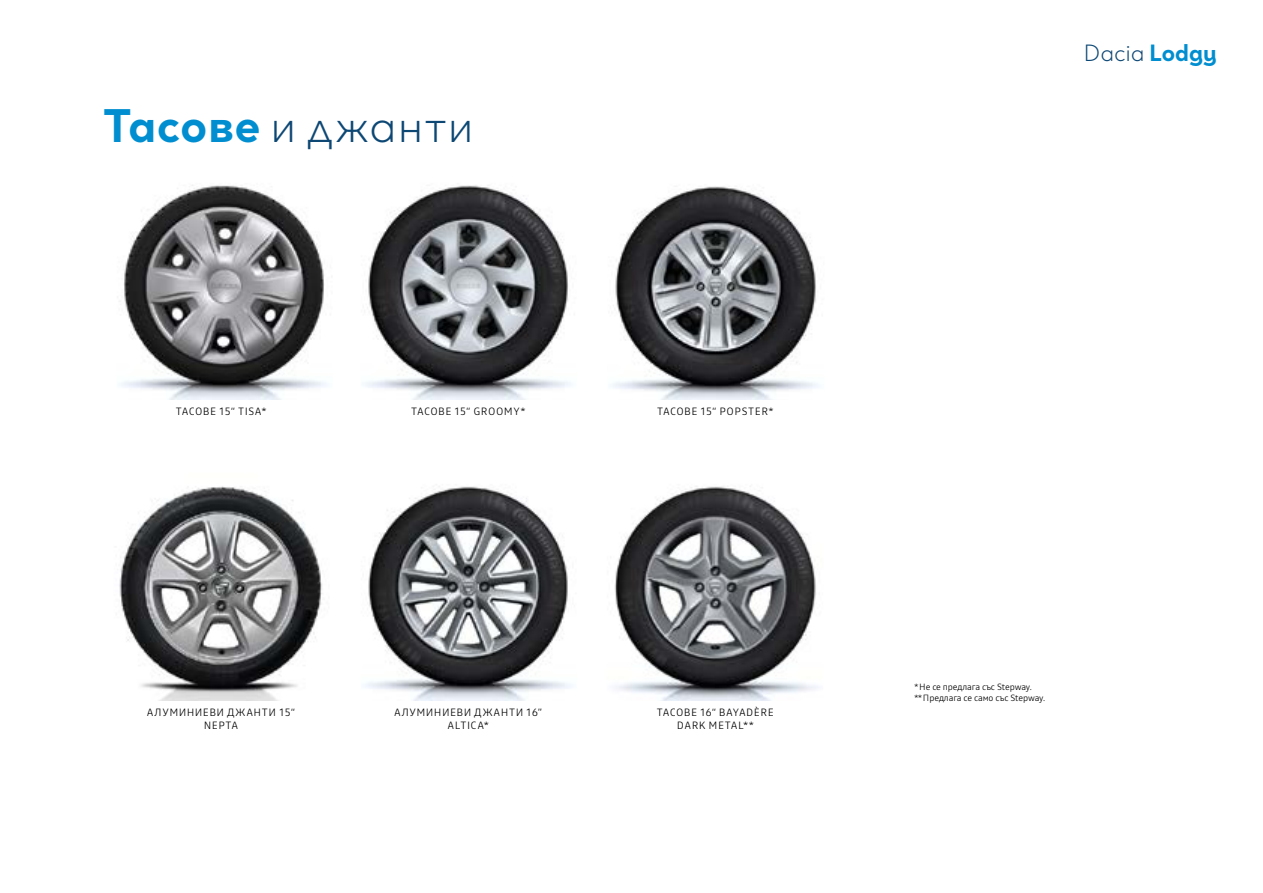
<style>
.page{position:relative;width:1263px;height:893px;background:#fff}
.page>*{position:absolute;margin:0;border:0;box-sizing:border-box;transform-origin:0 0}
.t1{font:300 48px "Dacia Spirit";letter-spacing:.015em;color:#0d4774}
.t2{font:300 24px "Dacia Spirit";letter-spacing:-.005em;color:#0d4774}
.t3{font:300 10.5px/12.6px "Read";letter-spacing:.04em;color:#000;text-align:center}
.t4{font:300 9px/10.5px "Read";letter-spacing:-.01em;color:#000}
.s1{font-weight:700;color:#008ed0}
</style>
<div class="page">
<img style="left:612px;top:186px;width:206px;height:214px">
<img style="left:363px;top:185px;width:208px;height:214px">
<img style="left:121px;top:185px;width:206px;height:214px">
<img style="left:365px;top:486px;width:206px;height:214px">
<img style="left:614px;top:486px;width:204px;height:215px">
<img style="left:119px;top:486px;width:203px;height:215px">
<h1 class="t1" style="left:104px;top:97px;width:372px"><span class="s1">Тасове</span> и джанти</h1>
<p class="t3" style="left:176px;top:405px;width:92px">ТАСОВЕ 15“ TISA*</p>
<p class="t3" style="left:411px;top:405px;width:116px">ТАСОВЕ 15“ GROOMY*</p>
<p class="t3" style="left:657px;top:405px;width:118px">ТАСОВЕ 15“ POPSTER*</p>
<p class="t3" style="left:147px;top:706px;width:150px">АЛУМИНИЕВИ ДЖАНТИ 15“<br>NEPTA</p>
<p class="t3" style="left:394px;top:706px;width:150px">АЛУМИНИЕВИ ДЖАНТИ 16”<br>ALTICA*</p>
<p class="t3" style="left:657px;top:706px;width:119px">ТАСОВЕ 16“ BAYADÈRE<br>DARK METAL**</p>
<h2 class="t2" style="left:1083px;top:39px;width:135px">Dacia <span class="s1">Lodgy</span></h2>
<p class="t4" style="left:914px;top:682px;width:132px">*Не се предлага със Stepway. **Предлага се само със Stepway.</p>
</div>
